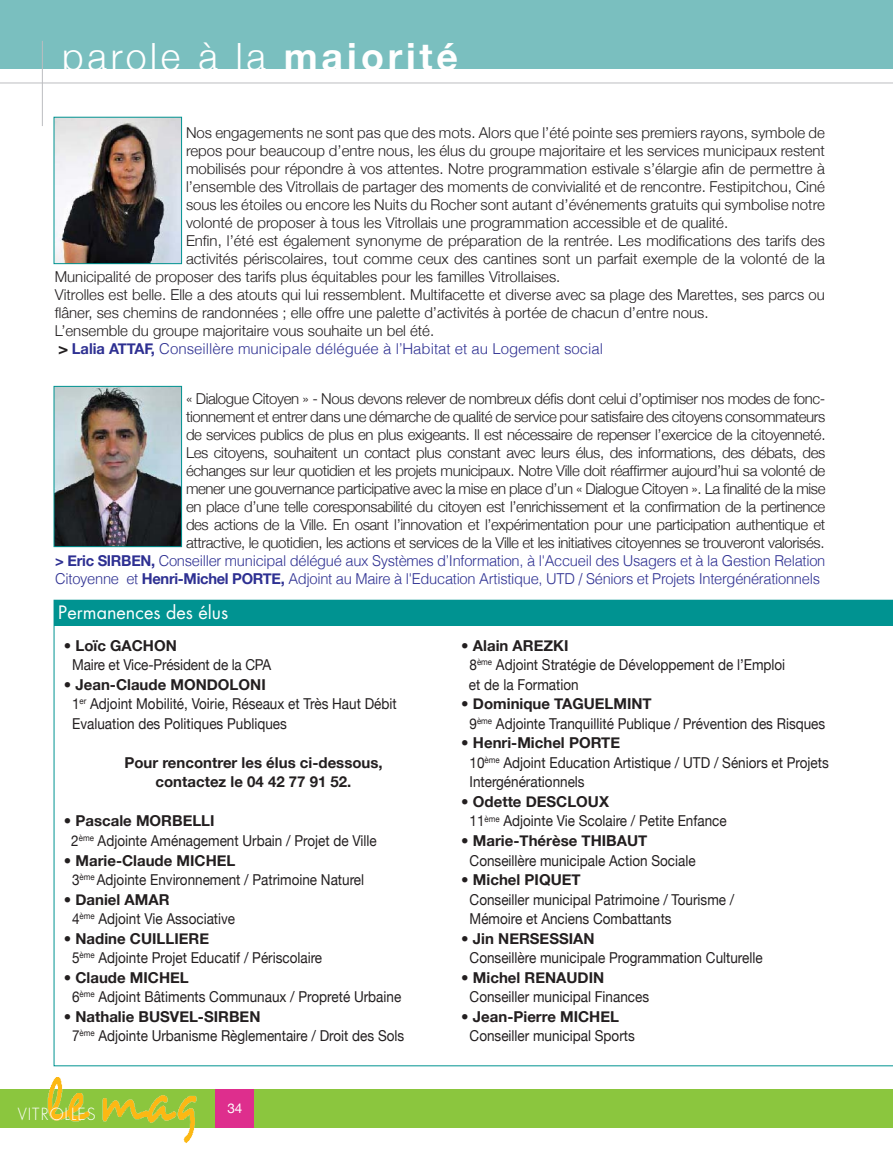
<style>
.page{position:relative;width:893px;height:1149px;background:#fff}
.page>*{position:absolute;margin:0;border:0;box-sizing:border-box;transform-origin:0 0}
.t1{font:300 37.5px "Helvetica Neue";letter-spacing:.1em;color:#fff}
.t2{font:18px "Futura";color:#fff}
.t3{font:300 16.35px "Futura";letter-spacing:.065em;color:#fff}
.t4{font:300 15px/18px "Helvetica Neue";color:#231f20;text-align:justify}
.t5{font:15px/19.5px "Helvetica Neue";color:#231f20;scale:.9 1}
.t6{font:300 15px/18px "Helvetica";letter-spacing:-.02em;color:#2e3092}
.t7{font:700 15px/19.5px "Helvetica Neue";color:#231f20;text-align:center}
.t8{font:300 15px "Helvetica";color:#2e3092}
.t9{font:13.5px "Helvetica Neue";color:#fff}
.s1{font-weight:700}
.s2{font-weight:700;color:#231f20}
.s3{font-family:"Helvetica Neue";font-weight:700}
</style>
<div class="page">
<div style="left:0;top:1089px;width:893px;height:38px;background:#8bc63e"></div>
<img style="left:8px;top:1077px;width:190px;height:66px">
<div style="left:0;top:0;width:893px;height:68px;background:#7abfbf"></div>
<hr style="left:0;top:83px;width:893px;height:1px;background:#bcbdc0">
<hr style="left:42px;top:41px;width:1px;height:85px;background:#bcbdc0">
<div style="left:216px;top:1089px;width:38px;height:38px;background:#de2e8d"></div>
<img style="left:56px;top:119px;width:124px;height:143px">
<div style="left:54px;top:117px;width:128px;height:147px;border:1px solid #009391"></div>
<div style="left:54px;top:600px;width:839px;height:25px;background:#009391"></div>
<img style="left:56px;top:388px;width:124px;height:156px">
<div style="left:54px;top:386px;width:128px;height:160px;border:1px solid #009391"></div>
<h1 class="t1" style="left:62px;top:33px;width:397px">parole à la <span class="s1">majorité</span></h1>
<p class="t4" style="left:186px;top:123px;width:640px">Nos engagements ne sont pas que des mots. Alors que l’été pointe ses premiers rayons, symbole de</p>
<p class="t4" style="left:186px;top:141px;width:640px">repos pour beaucoup d’entre nous, les élus du groupe majoritaire et les services municipaux restent</p>
<p class="t4" style="left:186px;top:159px;width:640px">mobilisés pour répondre à vos attentes. Notre programmation estivale s’élargie afin de permettre à</p>
<p class="t4" style="left:186px;top:177px;width:640px">l’ensemble des Vitrollais de partager des moments de convivialité et de rencontre. Festipitchou, Ciné</p>
<p class="t4" style="left:186px;top:195px;width:640px">sous les étoiles ou encore les Nuits du Rocher sont autant d’événements gratuits qui symbolise notre</p>
<p class="t4" style="left:186px;top:213px;width:544px">volonté de proposer à tous les Vitrollais une programmation accessible et de qualité.</p>
<p class="t4" style="left:186px;top:231px;width:640px">Enfin, l’été est également synonyme de préparation de la rentrée. Les modifications des tarifs des</p>
<p class="t4" style="left:186px;top:249px;width:640px">activités périscolaires, tout comme ceux des cantines sont un parfait exemple de la volonté de la</p>
<p class="t4" style="left:55px;top:267px;width:507px">Municipalité de proposer des tarifs plus équitables pour les familles Vitrollaises.</p>
<p class="t4" style="left:55px;top:285px;width:772px">Vitrolles est belle. Elle a des atouts qui lui ressemblent. Multifacette et diverse avec sa plage des Marettes, ses parcs ou</p>
<p class="t4" style="left:55px;top:303px;width:655px">flâner, ses chemins de randonnées ; elle offre une palette d’activités à portée de chacun d’entre nous.</p>
<p class="t4" style="left:55px;top:321px;width:381px">L’ensemble du groupe majoritaire vous souhaite un bel été.</p>
<p class="t8" style="left:59px;top:339px;width:546px"><span class="s2">&gt;</span> <span class="s3">Lalia ATTAF,</span> Conseillère municipale déléguée à l’Habitat et au Logement social</p>
<p class="t4" style="left:186px;top:389px;width:641px">« Dialogue Citoyen » - Nous devons relever de nombreux défis dont celui d’optimiser nos modes de fonc&shy;tionnement et entrer dans une démarche de qualité de service pour satisfaire des citoyens consommateurs de services publics de plus en plus exigeants. Il est nécessaire de repenser l’exercice de la citoyenneté.<br>Les citoyens, souhaitent un contact plus constant avec leurs élus, des informations, des débats, des échanges sur leur quotidien et les projets municipaux. Notre Ville doit réaffirmer aujourd’hui sa volonté de mener une gouvernance participative avec la mise en place d’un « Dialogue Citoyen ». La finalité de la mise en place d’une telle coresponsabilité du citoyen est l’enrichissement et la confirmation de la pertinence des actions de la Ville. En osant l’innovation et l’expérimentation pour une participation authentique et attractive, le quotidien, les actions et services de la Ville et les initiatives citoyennes se trouveront valorisés.</p>
<p class="t6" style="left:55px;top:551px;width:772px"><span class="s3">&gt; Eric SIRBEN,</span> Conseiller municipal délégué aux Systèmes d’Information, à l'Accueil des Usagers et à la Gestion Relation<br>Citoyenne et <span class="s3">Henri-Michel PORTE,</span> Adjoint au Maire à l'Education Artistique, UTD / Séniors et Projets Intergénérationnels</p>
<p class="t2" style="left:58px;top:600px;width:172px">Permanences des élus</p>
<p class="t7" style="left:64px;top:635px;width:115px">• Loïc GACHON</p>
<p class="t5" style="left:72px;top:655px;width:223px">Maire et Vice-Président de la CPA</p>
<p class="t5" style="left:72px;top:674px;width:362px;text-indent:-8px"><span class="s1">• Jean-Claude MONDOLONI<br></span>1<sup>er</sup> Adjoint Mobilité, Voirie, Réseaux et Très Haut Débit<br>Evaluation des Politiques Publiques</p>
<p class="t7" style="left:124px;top:752px;width:260px">Pour rencontrer les élus ci-dessous, contactez le 04 42 77 91 52.</p>
<p class="t5" style="left:71px;top:811px;width:341px;text-indent:-8px"><span class="s1">• Pascale MORBELLI<br></span>2<sup>ème</sup> Adjointe Aménagement Urbain / Projet de Ville</p>
<p class="t5" style="left:72px;top:850px;width:326px;text-indent:-8px"><span class="s1">• Marie-Claude MICHEL<br></span>3<sup>ème</sup> Adjointe Environnement / Patrimoine Naturel</p>
<p class="t5" style="left:72px;top:889px;width:183px;text-indent:-8px"><span class="s1">• Daniel AMAR<br></span>4<sup>ème</sup> Adjoint Vie Associative</p>
<p class="t5" style="left:72px;top:928px;width:279px;text-indent:-8px"><span class="s1">• Nadine CUILLIERE<br></span>5<sup>ème</sup> Adjointe Projet Educatif / Périscolaire</p>
<p class="t5" style="left:72px;top:967px;width:367px;text-indent:-8px"><span class="s1">• Claude MICHEL<br></span>6<sup>ème</sup> Adjoint Bâtiments Communaux / Propreté Urbaine</p>
<p class="t5" style="left:72px;top:1006px;width:371px;text-indent:-8px"><span class="s1">• Nathalie BUSVEL-SIRBEN<br></span>7<sup>ème</sup> Adjointe Urbanisme Règlementaire / Droit des Sols</p>
<p class="t3" style="left:18px;top:1103px;width:79px">VITROLLES</p>
<p class="t9" style="left:227px;top:1099px;width:17px">34</p>
<p class="t5" style="left:469px;top:635px;width:353px;text-indent:-8px"><span class="s1">• Alain AREZKI<br></span>8<sup>ème</sup> Adjoint Stratégie de Développement de l’Emploi et de la Formation</p>
<p class="t5" style="left:470px;top:694px;width:397px;text-indent:-8px"><span class="s1">• Dominique TAGUELMINT<br></span>9<sup>ème</sup> Adjointe Tranquillité Publique / Prévention des Risques</p>
<p class="t5" style="left:470px;top:733px;width:401px;text-indent:-8px"><span class="s1">• Henri-Michel PORTE<br></span>10<sup>ème</sup> Adjoint Education Artistique / UTD / Séniors et Projets<br>Intergénérationnels</p>
<p class="t5" style="left:470px;top:791px;width:287px;text-indent:-8px"><span class="s1">• Odette DESCLOUX<br></span>11<sup>ème</sup> Adjointe Vie Scolaire / Petite Enfance</p>
<p class="t7" style="left:461px;top:830px;width:188px">• Marie-Thérèse THIBAUT</p>
<p class="t5" style="left:470px;top:850px;width:253px">Conseillère municipale Action Sociale</p>
<p class="t7" style="left:461px;top:869px;width:121px">• Michel PIQUET</p>
<p class="t5" style="left:470px;top:889px;width:296px">Conseiller municipal Patrimoine / Tourisme /<br>Mémoire et Anciens Combattants</p>
<p class="t7" style="left:461px;top:927px;width:135px">• Jin NERSESSIAN</p>
<p class="t5" style="left:470px;top:947px;width:327px">Conseillère municipale Programmation Culturelle</p>
<p class="t7" style="left:461px;top:966px;width:145px">• Michel RENAUDIN</p>
<p class="t5" style="left:470px;top:986px;width:201px">Conseiller municipal Finances</p>
<p class="t7" style="left:461px;top:1005px;width:159px">• Jean-Pierre MICHEL</p>
<p class="t5" style="left:470px;top:1025px;width:185px">Conseiller municipal Sports</p>
</div>
